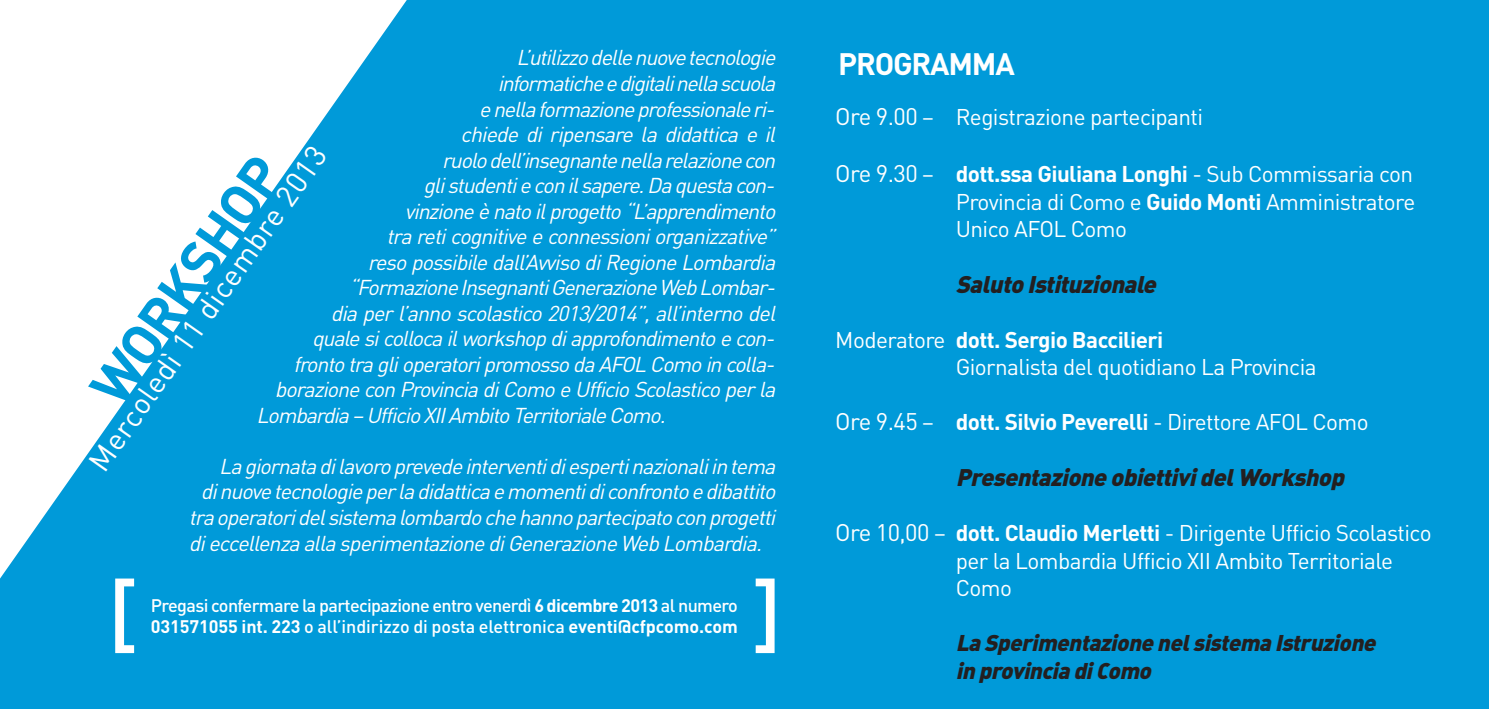
<style>
.page{position:relative;width:1489px;height:709px;background:#fff}
.page>*{position:absolute;margin:0;border:0;box-sizing:border-box;transform-origin:0 0}
.t1{font:500 86.75px "DIN";color:#fff}
.t2{font:700 56.5px "DIN";color:#009ad9}
.t3{font:700 30.75px "DIN";letter-spacing:-.04em;color:#fff}
.t4{font:30px "DIN";color:#fff}
.t5{font:italic 23.75px "DIN Black Alternate";color:#231f20}
.t6{font:22.5px/27.5px "DIN";letter-spacing:-.025em;color:#fff}
.t7{font:italic 22.5px/28px "DIN Black Alternate";color:#231f20}
.t8{font:700 22.5px "DIN";letter-spacing:-.025em;color:#fff}
.t9{font:italic 21.25px "DIN";color:#fff}
.t10{font:500 18px/21.8px "DIN";letter-spacing:-.035em;color:#fff}
.s1{font-weight:700}
.s2{font-size:23.75px}
.s3{font-weight:400;font-size:23.75px}
.s4{font-weight:400}
</style>
<div class="page">
<div style="left:0;top:0;width:1488px;height:709px;background:#009ad9"></div>
<svg style="left:0;top:0;width:407px;height:579px"></svg>
<p class="t9" style="left:516px;top:50px;width:265px">L’utilizzo delle nuove tecnologie</p>
<p class="t9" style="left:497px;top:76px;width:283px">informaticheedigitalinellascuola</p>
<p class="t9" style="left:479px;top:101px;width:301px">e nella formazione professionale ri-</p>
<p class="t9" style="left:460px;top:127px;width:320px">chiede di ripensare la didattica e il</p>
<p class="t9" style="left:442px;top:152px;width:339px">ruolo dell’insegnante nella relazione con</p>
<p class="t9" style="left:423px;top:178px;width:356px">glistudentie con ilsapere.Da questa con-</p>
<p class="t9" style="left:405px;top:203px;width:376px">vinzione è nato ilprogetto “L’apprendimento</p>
<p class="t9" style="left:386px;top:229px;width:394px">tra reticognitive e connessioniorganizzative”</p>
<p class="t9" style="left:368px;top:254px;width:413px">reso possibile dall’Avviso diRegione Lombardia</p>
<p class="t9" style="left:349px;top:280px;width:431px">“Formazione InsegnantiGenerazione Web Lombar-</p>
<p class="t9" style="left:331px;top:305px;width:450px">dia perl’anno scolastico 2013/2014”,all’interno del</p>
<p class="t9" style="left:312px;top:331px;width:468px">quale sicolloca ilworkshop diapprofondimento e con-</p>
<p class="t9" style="left:293px;top:356px;width:486px">fronto tra glioperatoripromosso da AFOL Como in colla-</p>
<p class="t9" style="left:275px;top:382px;width:506px">borazione con Provincia diComo e Ufficio Scolastico perla</p>
<p class="t9" style="left:256px;top:407px;width:415px">Lombardia – Ufficio XIIAmbito Territoriale Como.</p>
<p class="t9" style="left:219px;top:458px;width:561px">La giornata dilavoro prevede interventidiespertinazionaliin tema</p>
<p class="t9" style="left:201px;top:484px;width:580px">dinuove tecnologie perla didattica e momentidiconfronto e dibattito</p>
<p class="t9" style="left:189px;top:509px;width:592px">tra operatoridelsistema lombardo che hanno partecipato con progetti</p>
<p class="t9" style="left:189px;top:536px;width:578px">dieccellenza alla sperimentazione diGenerazione Web Lombardia.</p>
<h3 class="t4" style="left:87px;top:462px;width:391px;rotate:-55deg">Mercoledì 11 dicembre 2013</h3>
<h2 class="t2" style="left:83px;top:383px;width:289px;rotate:-55deg">WORKSHOP</h2>
<h1 class="t1" style="left:108px;top:585px;width:32px">[</h1>
<h1 class="t1" style="left:752px;top:585px;width:32px">]</h1>
<p class="t10" style="left:151px;top:596px;width:588px">Pregasi confermare la partecipazione entro venerdì <span class="s1">6 dicembre 2013</span> al numero<br><span class="s1">031571055 int. 223</span> o all’indirizzo di posta elettronica <span class="s1">eventi@cfpcomo.com</span></p>
<h3 class="t3" style="left:838px;top:50px;width:178px">PROGRAMMA</h3>
<p class="t6" style="left:835px;top:105px;width:369px"><span class="s2">Ore 9.00</span> – Registrazione partecipanti</p>
<p class="t6" style="left:955px;top:162px;width:461px;text-align:justify;text-indent:-120px"><span class="s2">Ore 9.30</span> – <span class="s1">dott.ssa Giuliana Longhi</span> - Sub Commissaria con Provincia di Como e <span class="s1">Guido Monti</span> Amministratore Unico AFOL Como</p>
<p class="t5" style="left:955px;top:276px;width:206px">Saluto Istituzionale</p>
<p class="t6" style="left:955px;top:329px;width:362px;text-indent:-120px">Moderatore <span class="s1">dott. Sergio Baccilieri<br></span>Giornalista del quotidiano La Provincia</p>
<p class="t8" style="left:835px;top:411px;width:535px"><span class="s3">Ore 9.45</span> <span class="s4">–</span> dott. Silvio Peverelli <span class="s4">- Direttore AFOL Como</span></p>
<p class="t5" style="left:955px;top:469px;width:394px">Presentazione obiettividelWorkshop</p>
<p class="t6" style="left:955px;top:522px;width:477px;text-indent:-120px"><span class="s2">Ore 10,00</span> – <span class="s1">dott. Claudio Merletti</span> - Dirigente Ufficio Scolastico per la Lombardia Ufficio XII Ambito Territoriale<br>Como</p>
<p class="t7" style="left:955px;top:630px;width:425px">La Sperimentazione nelsistema Istruzione in provincia diComo</p>
</div>
